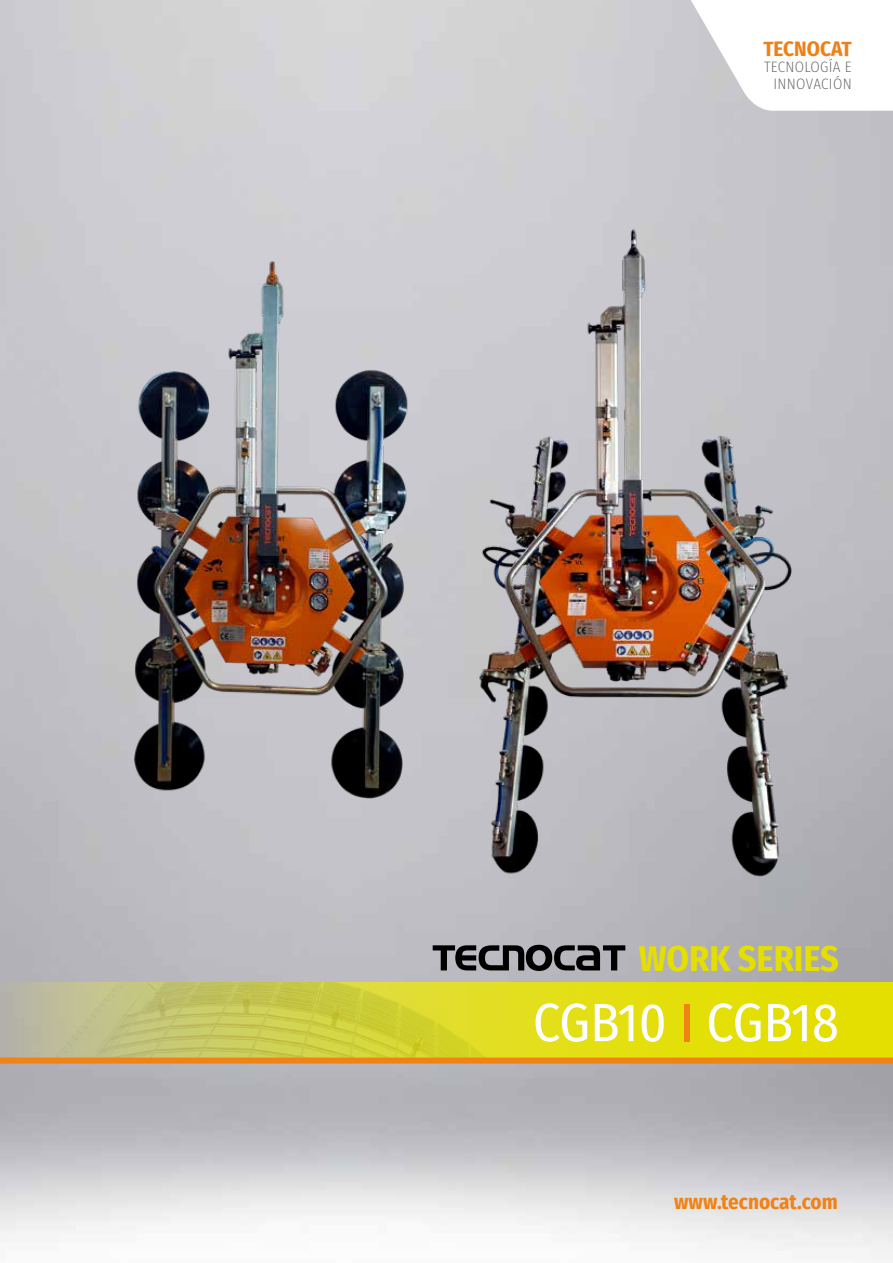
<style>
.page{position:relative;width:893px;height:1263px;background:#fff}
.page>*{position:absolute;margin:0;border:0;box-sizing:border-box;transform-origin:0 0}
.t1{font:54px "Fira Sans Condensed";letter-spacing:-.01em;color:#fff}
.t2{font:700 36px "Fira Sans Condensed";color:#e4df00}
.t3{font:700 21px "Fira Sans Condensed";color:#f08216}
.t4{font:700 21px "Fira Sans Condensed";color:#ed8118}
.t5{font:200 15px/16.5px "Fira Sans Condensed";letter-spacing:.02em;color:#575756;text-align:right}
.s1{color:#f08216}
</style>
<div class="page">
<img style="left:0;top:0;width:893px;height:1260px">
<svg style="left:664px;top:0;width:229px;height:111px"></svg>
<svg style="left:433px;top:945px;width:192px;height:26px;background:#5b5a5d"></svg>
<svg style="left:0;top:982px;width:893px;height:75px;background:#d5d238"></svg>
<div style="left:0;top:1057px;width:893px;height:6px;background:#f08216"></div>
<img style="left:446px;top:208px;width:386px;height:684px">
<img style="left:68px;top:261px;width:413px;height:551px">
<h3 class="t4" style="left:763px;top:31px;width:90px">TECNOCAT</h3>
<p class="t5" style="left:764px;top:59px;width:89px">TECNOLOGÍA E<br>INNOVACIÓN</p>
<h2 class="t2" style="left:639px;top:928px;width:202px">WORK SERIES</h2>
<h1 class="t1" style="left:533px;top:982px;width:308px">CGB10 <span class="s1">I</span> CGB18</h1>
<h3 class="t3" style="left:674px;top:1184px;width:165px">www.tecnocat.com</h3>
</div>
